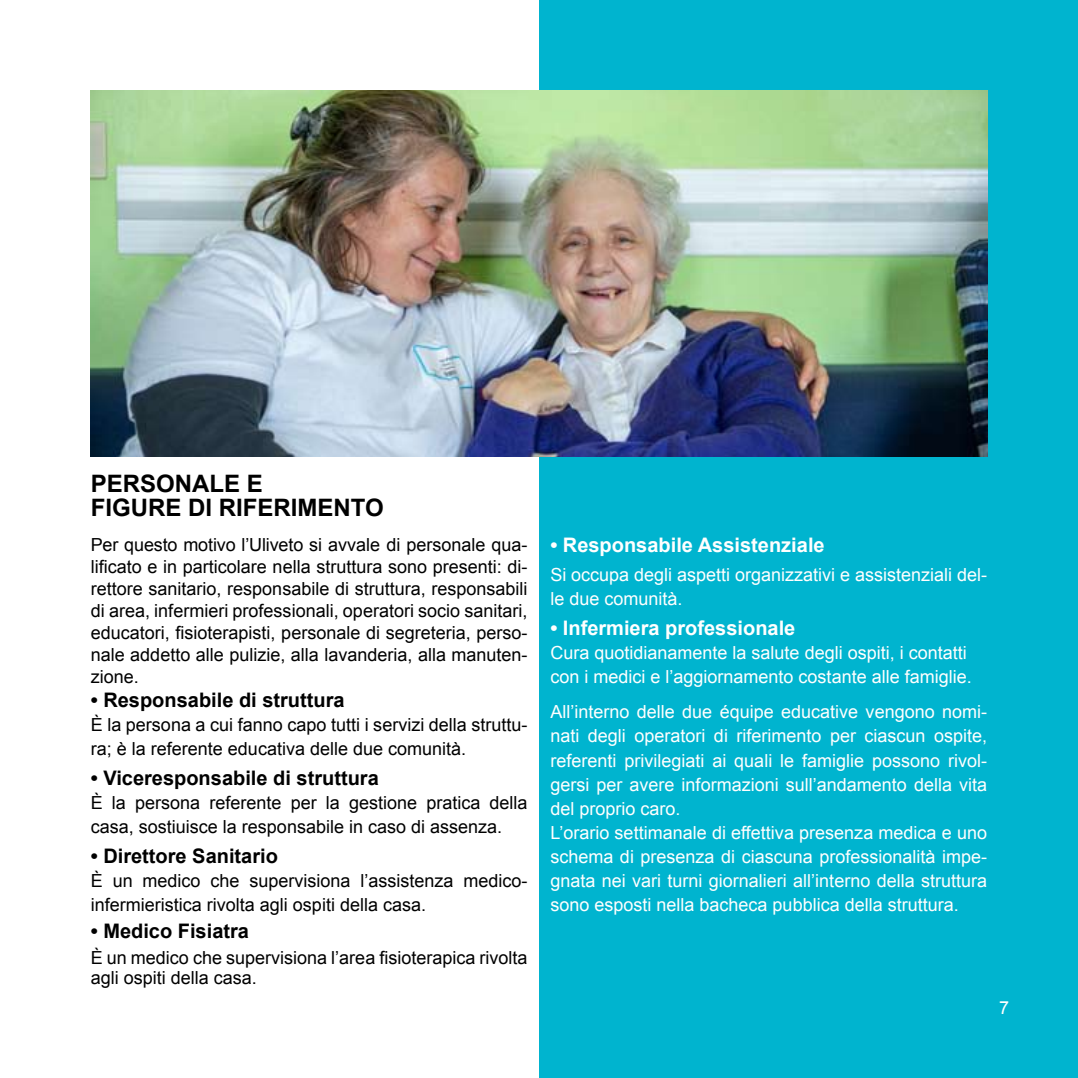
<style>
.page{position:relative;width:1078px;height:1078px;background:#fff}
.page>*{position:absolute;margin:0;border:0;box-sizing:border-box;transform-origin:0 0}
.t1{font:700 24px/24px "Arial";color:#000}
.t2{font:700 20px "Arial";color:#000}
.t3{font:700 20px "Arial";color:#fff}
.t4{font:18px/22px "Arial";color:#000}
.t5{font:18px/24px "Arial";color:#fff}
</style>
<div class="page">
<div style="left:539px;top:0;width:538px;height:1077px;background:#00b4cf"></div>
<img style="left:91px;top:91px;width:895px;height:365px">
<h1 class="t1" style="left:91px;top:472px;width:294px">PERSONALE E<br>FIGURE DI RIFERIMENTO</h1>
<p class="t4" style="left:91px;top:534px;width:438px;text-align:justify">Per questo motivo l’Uliveto si avvale di personale qua&shy;lificato e in particolare nella struttura sono presenti: di&shy;rettore sanitario, responsabile di struttura, responsabili di area, infermieri professionali, operatori socio sanitari, educatori, fisioterapisti, personale di segreteria, perso&shy;nale addetto alle pulizie, alla lavanderia, alla manuten&shy;zione.</p>
<p class="t2" style="left:91px;top:686px;width:255px">• Responsabile di struttura</p>
<p class="t4" style="left:91px;top:713px;width:438px;line-height:24px">È la persona a cui fanno capo tutti i servizi della struttu&shy;ra; è la referente educativa delle due comunità.</p>
<p class="t2" style="left:91px;top:764px;width:289px">• Viceresponsabile di struttura</p>
<p class="t4" style="left:91px;top:790px;width:438px;line-height:24px">È la persona referente per la gestione pratica della casa, sostiuisce la responsabile in caso di assenza.</p>
<p class="t2" style="left:91px;top:842px;width:189px">• Direttore Sanitario</p>
<p class="t4" style="left:91px;top:868px;width:438px;line-height:24px">è un medico che supervisiona l’assistenza medico&shy;infermieristica rivolta agli ospiti della casa.</p>
<p class="t2" style="left:91px;top:917px;width:160px">• Medico Fisiatra</p>
<p class="t4" style="left:91px;top:947px;width:438px;line-height:20px">È un medico che supervisiona l’area fisioterapica rivolta agli ospiti della casa.</p>
<p class="t3" style="left:550px;top:531px;width:276px">• Responsabile Assistenziale</p>
<p class="t5" style="left:550px;top:563px;width:438px">Si occupa degli aspetti organizzativi e assistenziali del&shy;le due comunità.</p>
<p class="t3" style="left:550px;top:614px;width:246px">• Infermiera professionale</p>
<p class="t5" style="left:550px;top:640px;width:423px">Cura quotidianamente la salute degli ospiti, i contatti con i medici e l’aggiornamento costante alle famiglie.</p>
<p class="t5" style="left:550px;top:700px;width:438px">All’interno delle due équipe educative vengono nomi&shy;nati degli operatori di riferimento per ciascun ospite, referenti privilegiati ai quali le famiglie possono rivol&shy;gersi per avere informazioni sull’andamento della vita del proprio caro.<br>L’orario settimanale di effettiva presenza medica e uno schema di presenza di ciascuna professionalità impe&shy;gnata nei vari turni giornalieri all’interno della struttura sono esposti nella bacheca pubblica della struttura.</p>
<p class="t5" style="left:998px;top:995px;width:12px">7</p>
</div>
